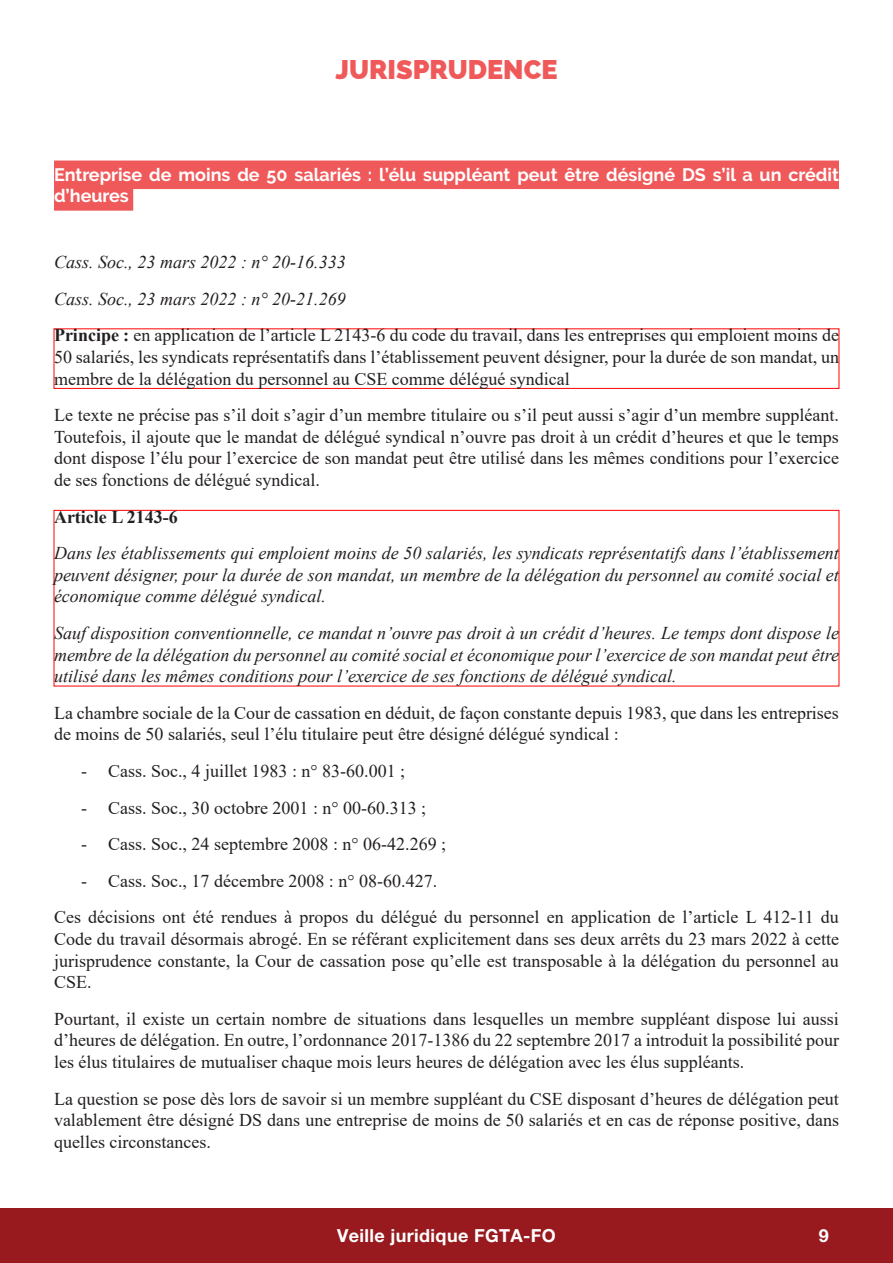
<style>
.page{position:relative;width:893px;height:1263px;background:#fff}
.page>*{position:absolute;margin:0;border:0;box-sizing:border-box;transform-origin:0 0}
.t1{font:800 27px "Raleway";color:#f0595a}
.Normal__Web{font:18px/21.6px "Times New Roman";color:#231f20;text-align:justify}
.Normal__Web-2{font:italic 18px/21.6px "Times New Roman";color:#231f20;text-align:justify}
.titre_jurisprudence{font:700 18px/21.6px "Raleway";color:#fff}
.t2{font:700 18px "Helvetica Neue LT Pro";letter-spacing:.02em;color:#fff}
.Normal__Web-3{font:700 18px "Times New Roman";color:#231f20}
.s1{font-weight:700}
</style>
<div class="page">
<div style="left:0;top:1209px;width:893px;height:54px;background:#981a1e"></div>
<div style="left:54px;top:161px;width:785px;height:28px;background:#f0595a"></div>
<div style="left:54px;top:182px;width:79px;height:29px;background:#f0595a"></div>
<div style="left:54px;top:328px;width:785px;height:61px;border:1px solid #f00"></div>
<div style="left:54px;top:510px;width:785px;height:176px;border:1px solid #f00"></div>
<p class="t1" style="left:335px;top:54px;width:223px">JURISPRUDENCE</p>
<p class="titre_jurisprudence" style="left:54px;top:164px;width:786px">Entreprise de moins de 50 salariés : l’élu suppléant peut être désigné DS s’il a un crédit d’heures</p>
<p class="Normal__Web-2" style="left:54px;top:251px;width:293px">Cass. Soc., 23 mars 2022 : n° 20-16.333</p>
<p class="Normal__Web-2" style="left:54px;top:287px;width:293px">Cass. Soc., 23 mars 2022 : n° 20-21.269</p>
<p class="Normal__Web" style="left:54px;top:324px;width:786px"><span class="s1">Principe :</span> en application de l’article L 2143-6 du code du travail, dans les entreprises qui emploient moins de 50 salariés, les syndicats représentatifs dans l’établissement peuvent désigner, pour la durée de son mandat, un membre de la délégation du personnel au CSE comme délégué syndical</p>
<p class="Normal__Web" style="left:54px;top:404px;width:786px">Le texte ne précise pas s’il doit s’agir d’un membre titulaire ou s’il peut aussi s’agir d’un membre suppléant.<br>Toutefois, il ajoute que le mandat de délégué syndical n’ouvre pas droit à un crédit d’heures et que le temps dont dispose l’élu pour l’exercice de son mandat peut être utilisé dans les mêmes conditions pour l’exercice de ses fonctions de délégué syndical.</p>
<p class="Normal__Web-3" style="left:54px;top:503px;width:125px">Article L 2143-6</p>
<p class="Normal__Web-2" style="left:54px;top:542px;width:786px">Dans les établissements qui emploient moins de 50 salariés, les syndicats représentatifs dans l’établissement peuvent désigner, pour la durée de son mandat, un membre de la délégation du personnel au comité social et économique comme délégué syndical.</p>
<p class="Normal__Web-2" style="left:54px;top:622px;width:786px">Sauf disposition conventionnelle, ce mandat n’ouvre pas droit à un crédit d’heures. Le temps dont dispose le membre de la délégation du personnel au comité social et économique pour l’exercice de son mandat peut être utilisé dans les mêmes conditions pour l’exercice de ses fonctions de délégué syndical.</p>
<p class="Normal__Web" style="left:54px;top:701px;width:786px">La chambre sociale de la Cour de cassation en déduit, de façon constante depuis 1983, que dans les entreprises de moins de 50 salariés, seul l’élu titulaire peut être désigné délégué syndical :</p>
<p class="Normal__Web" style="left:81px;top:759px;width:326px">- Cass. Soc., 4 juillet 1983 : n° 83-60.001 ;</p>
<p class="Normal__Web" style="left:81px;top:796px;width:347px">- Cass. Soc., 30 octobre 2001 : n° 00-60.313 ;</p>
<p class="Normal__Web" style="left:81px;top:833px;width:367px">- Cass. Soc., 24 septembre 2008 : n° 06-42.269 ;</p>
<p class="Normal__Web" style="left:81px;top:869px;width:358px">- Cass. Soc., 17 décembre 2008 : n° 08-60.427.</p>
<p class="Normal__Web" style="left:54px;top:906px;width:786px">Ces décisions ont été rendues à propos du délégué du personnel en application de l’article L 412-11 du Code du travail désormais abrogé. En se référant explicitement dans ses deux arrêts du 23 mars 2022 à cette jurisprudence constante, la Cour de cassation pose qu’elle est transposable à la délégation du personnel au CSE.</p>
<p class="Normal__Web" style="left:54px;top:1007px;width:786px">Pourtant, il existe un certain nombre de situations dans lesquelles un membre suppléant dispose lui aussi d’heures de délégation. En outre, l’ordonnance 2017-1386 du 22 septembre 2017 a introduit la possibilité pour les élus titulaires de mutualiser chaque mois leurs heures de délégation avec les élus suppléants.</p>
<p class="Normal__Web" style="left:54px;top:1087px;width:786px">La question se pose dès lors de savoir si un membre suppléant du CSE disposant d’heures de délégation peut valablement être désigné DS dans une entreprise de moins de 50 salariés et en cas de réponse positive, dans quelles circonstances.</p>
<p class="t2" style="left:337px;top:1225px;width:220px">Veille juridique FGTA-FO</p>
<p class="t2" style="left:819px;top:1225px;width:12px">9</p>
</div>
